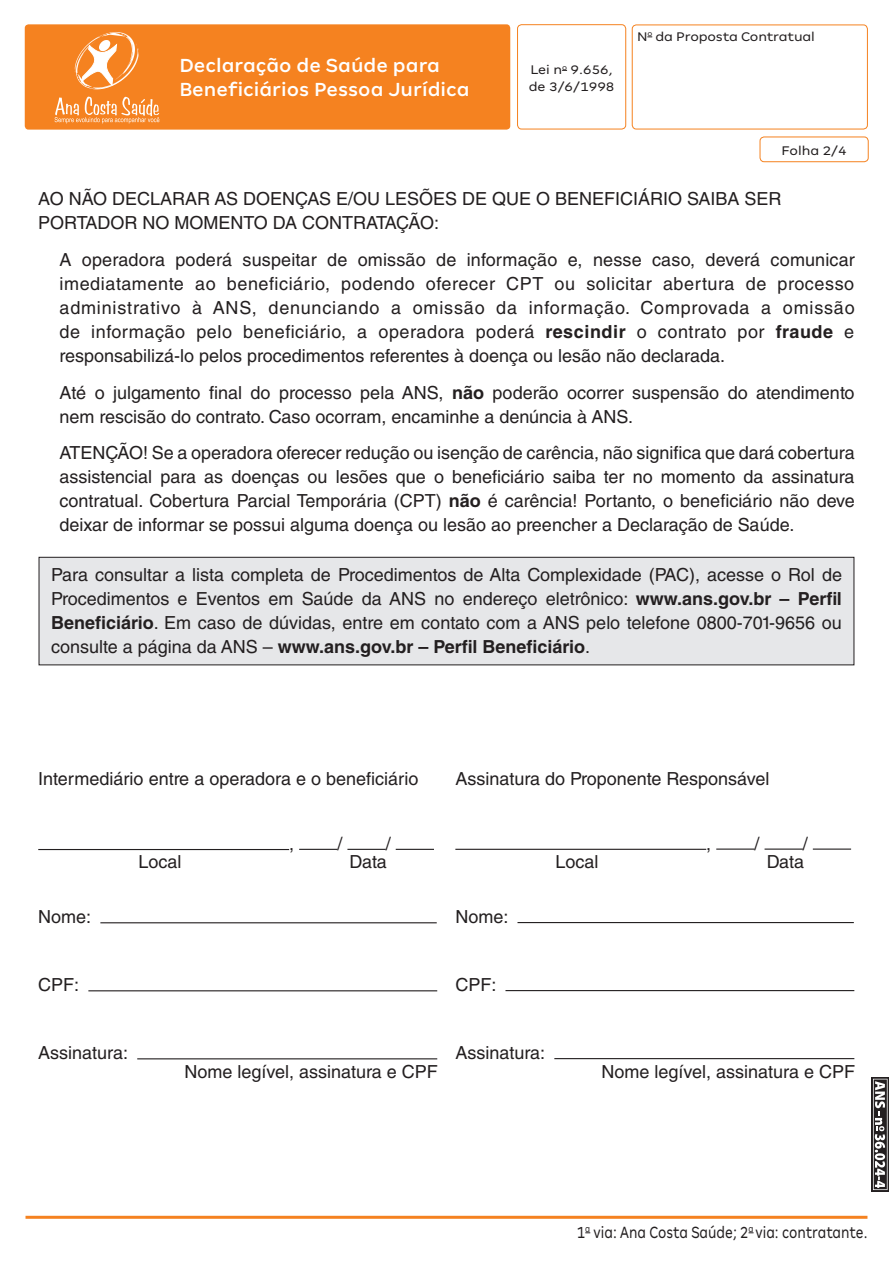
<style>
.page{position:relative;width:893px;height:1263px;background:#fff}
.page>*{position:absolute;margin:0;border:0;box-sizing:border-box;transform-origin:0 0}
.t1{font:500 21px/24px "Amil Typeface";color:#fff}
.t2{font:18px/24px "Helvetica LT Std";color:#231f20;text-align:justify}
.t3{font:18px "Amil Typeface";color:#231f20;scale:.8 1}
.t4{font:13.8px/16.5px "Amil Typeface";letter-spacing:-.01em;color:#231f20;scale:1.07 1}
.s1{font-weight:700}
</style>
<div class="page">
<div style="left:25px;top:24px;width:485px;height:106px;background:#f58220;border-radius:4px"></div>
<hr style="left:26px;top:1216px;width:841px;height:3px;background:#f58220">
<div style="left:517px;top:24px;width:109px;height:105px;border:1px solid #f58220;border-radius:4px"></div>
<div style="left:632px;top:24px;width:236px;height:105px;border:1px solid #f58220;border-radius:4px"></div>
<svg style="left:75px;top:32px;width:64px;height:57px"></svg>
<svg style="left:55px;top:97px;width:104px;height:27px"></svg>
<div style="left:871px;top:1077px;width:18px;height:114px;background:linear-gradient(to bottom,#a1a0a0,#a1a0a0)"></div>
<svg style="left:873px;top:1079px;width:14px;height:111px"></svg>
<div style="left:760px;top:136px;width:109px;height:26px;border:1px solid #f58220;border-radius:4px"></div>
<div style="left:39px;top:557px;width:815px;height:108px;background:#e6e7e9"></div>
<div style="left:39px;top:557px;width:815px;height:108px;border:1px solid #231f20"></div>
<hr style="left:38px;top:849px;width:251px;height:1px;background:#231f20">
<hr style="left:299px;top:849px;width:38px;height:1px;background:#231f20">
<hr style="left:347px;top:849px;width:39px;height:1px;background:#231f20">
<hr style="left:396px;top:849px;width:38px;height:1px;background:#231f20">
<hr style="left:100px;top:922px;width:337px;height:1px;background:#231f20">
<hr style="left:88px;top:990px;width:349px;height:1px;background:#231f20">
<hr style="left:137px;top:1058px;width:300px;height:1px;background:#231f20">
<hr style="left:455px;top:849px;width:251px;height:1px;background:#231f20">
<hr style="left:716px;top:848px;width:38px;height:2px;background:#231f20">
<hr style="left:764px;top:848px;width:39px;height:2px;background:#231f20">
<hr style="left:813px;top:848px;width:38px;height:2px;background:#231f20">
<hr style="left:517px;top:922px;width:337px;height:1px;background:#231f20">
<hr style="left:505px;top:990px;width:349px;height:1px;background:#231f20">
<hr style="left:554px;top:1058px;width:300px;height:1px;background:#231f20">
<p class="t1" style="left:179px;top:54px;width:292px">Declaração de Saúde para<br>Beneficiários Pessoa Jurídica</p>
<p class="t4" style="left:529px;top:61px;width:82px">Lei n<sup>o</sup> 9.656, de 3/6/1998</p>
<p class="t4" style="left:637px;top:28px;width:168px">N<sup>o</sup> da Proposta Contratual</p>
<p class="t4" style="left:781px;top:142px;width:63px">Folha 2/4</p>
<p class="t2" style="left:38px;top:187px;width:745px">AO NÃO DECLARAR AS DOENÇAS E/OU LESÕES DE QUE O BENEFICIÁRIO SAIBA SER<br>PORTADOR NO MOMENTO DA CONTRATAÇÃO:</p>
<p class="t2" style="left:60px;top:248px;width:797px">A operadora poderá suspeitar de omissão de informação e, nesse caso, deverá comunicar imediatamente ao beneficiário, podendo oferecer CPT ou solicitar abertura de processo administrativo à ANS, denunciando a omissão da informação. Comprovada a omissão de informação pelo beneficiário, a operadora poderá <span class="s1">rescindir</span> o contrato por <span class="s1">fraude</span> e responsabilizá-lo pelos procedimentos referentes à doença ou lesão não declarada.</p>
<p class="t2" style="left:60px;top:380px;width:797px">Até o julgamento final do processo pela ANS, <span class="s1">não</span> poderão ocorrer suspensão do atendimento nem rescisão do contrato. Caso ocorram, encaminhe a denúncia à ANS.</p>
<p class="t2" style="left:60px;top:441px;width:797px">ATENÇÃO! Se a operadora oferecer redução ou isenção de carência, não significa que dará cobertura assistencial para as doenças ou lesões que o beneficiário saiba ter no momento da assinatura contratual. Cobertura Parcial Temporária (CPT) <span class="s1">não</span> é carência! Portanto, o beneficiário não deve deixar de informar se possui alguma doença ou lesão ao preencher a Declaração de Saúde.</p>
<p class="t2" style="left:51px;top:562px;width:792px">Para consultar a lista completa de Procedimentos de Alta Complexidade (PAC), acesse o Rol de Procedimentos e Eventos em Saúde da ANS no endereço eletrônico: <span class="s1">www.ans.gov.br – Perfil Beneficiário</span>. Em caso de dúvidas, entre em contato com a ANS pelo telefone 0800-701-9656 ou consulte a página da ANS – <span class="s1">www.ans.gov.br – Perfil Beneficiário</span>.</p>
<p class="t2" style="left:38px;top:767px;width:382px">Intermediário entre a operadora e o beneficiário</p>
<p class="t2" style="left:455px;top:766px;width:316px">Assinatura do Proponente Responsável</p>
<p class="t2" style="left:289px;top:831px;width:7px">,</p>
<p class="t2" style="left:337px;top:831px;width:7px">/</p>
<p class="t2" style="left:386px;top:831px;width:7px">/</p>
<p class="t2" style="left:706px;top:831px;width:7px">,</p>
<p class="t2" style="left:754px;top:831px;width:7px">/</p>
<p class="t2" style="left:803px;top:831px;width:7px">/</p>
<p class="t2" style="left:138px;top:849px;width:45px">Local</p>
<p class="t2" style="left:350px;top:849px;width:39px">Data</p>
<p class="t2" style="left:555px;top:849px;width:45px">Local</p>
<p class="t2" style="left:767px;top:849px;width:39px">Data</p>
<p class="t2" style="left:38px;top:905px;width:55px">Nome:</p>
<p class="t2" style="left:455px;top:904px;width:55px">Nome:</p>
<p class="t2" style="left:38px;top:973px;width:43px">CPF:</p>
<p class="t2" style="left:455px;top:972px;width:43px">CPF:</p>
<p class="t2" style="left:38px;top:1041px;width:91px">Assinatura:</p>
<p class="t2" style="left:184px;top:1060px;width:255px">Nome legível, assinatura e CPF</p>
<p class="t2" style="left:455px;top:1041px;width:91px">Assinatura:</p>
<p class="t2" style="left:602px;top:1060px;width:255px">Nome legível, assinatura e CPF</p>
<p class="t3" style="left:577px;top:1221px;width:365px">1<sup>a</sup> via: Ana Costa Saúde; 2<sup>a</sup> via: contratante.</p>
</div>
